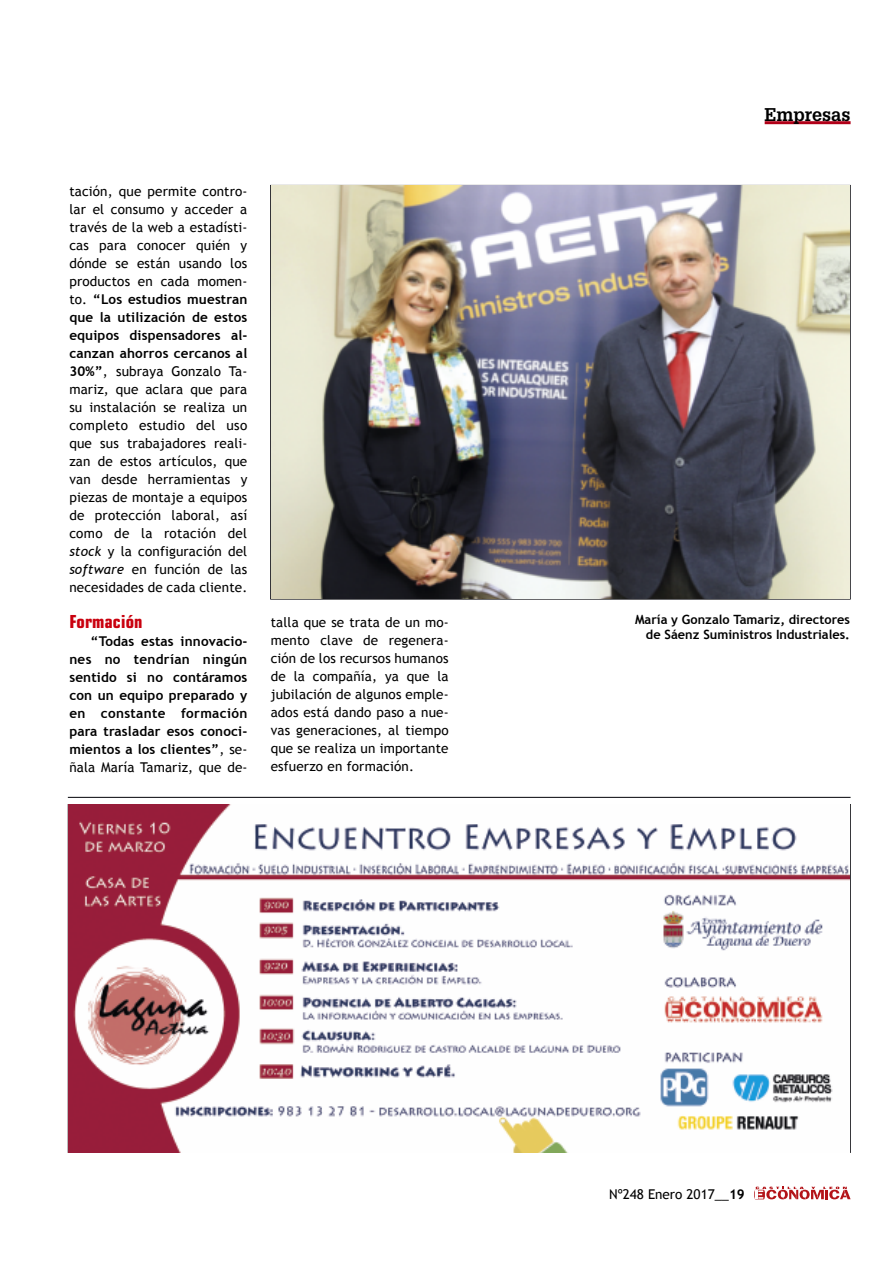
<style>
.page{position:relative;width:893px;height:1263px;background:#fff}
.page>*{position:absolute;margin:0;border:0;box-sizing:border-box;transform-origin:0 0}
.t1{font:700 condensed 18px "Eurostile";letter-spacing:.01em;color:#c9000e}
.t2{font:700 18px "Glypha LT Std";color:#000}
.t3{font:13.5px/18px "Trebuchet MS";letter-spacing:.01em;color:#000;text-align:justify}
.t4{font:700 13.5px/18px "Trebuchet MS";letter-spacing:.01em;color:#000;text-align:justify}
.t5{font:700 12.75px/15.3px "Trebuchet MS";color:#000;text-align:right}
.s1{font-weight:700}
.s2{font-style:italic}
.s3{font-weight:400}
</style>
<div class="page">
<svg style="left:755px;top:1199px;width:95px;height:1px"></svg>
<svg style="left:754px;top:1186px;width:96px;height:13px"></svg>
<img style="left:69px;top:805px;width:780px;height:347px">
<img style="left:271px;top:186px;width:578px;height:413px">
<hr style="left:764px;top:121px;width:86px;height:3px;background:#b10018">
<svg style="left:67px;top:797px;width:784px;height:1px"></svg>
<p class="t3" style="left:69px;top:183px;width:180px">tación, que permite contro&shy;lar el consumo y acceder a través de la web a estadísti&shy;cas para conocer quién y dónde se están usando los productos en cada momen&shy;to. <span class="s1">“Los estudios muestran que la utilización de estos equipos dispensadores al&shy;canzan ahorros cercanos al 30%”</span>, subraya Gonzalo Ta&shy;mariz, que aclara que para su instalación se realiza un completo estudio del uso que sus trabajadores reali&shy;zan de estos artículos, que van desde herramientas y piezas de montaje a equipos de protección laboral, así como de la rotación del <span class="s2">stock</span> y la configuración del <span class="s2">software</span> en función de las necesidades de cada cliente.</p>
<h1 class="t1" style="left:69px;top:615px;width:75px">Formación</h1>
<p class="t4" style="left:69px;top:633px;width:180px;text-indent:21px">“Todas estas innovacio&shy;nes no tendrían ningún sentido si no contáramos con un equipo preparado y en constante formación para trasladar esos conoci&shy;mientos a los clientes”<span class="s3">, se&shy;ñala María Tamariz, que de-</span></p>
<p class="t3" style="left:271px;top:614px;width:179px">talla que se trata de un mo&shy;mento clave de regenera&shy;ción de los recursos humanos de la compañía, ya que la jubilación de algunos emple&shy;ados está dando paso a nue&shy;vas generaciones, al tiempo que se realiza un importante esfuerzo en formación.</p>
<h1 class="t2" style="left:764px;top:108px;width:88px">Empresas</h1>
<p class="t5" style="left:635px;top:612px;width:216px">María y Gonzalo Tamariz, directores de Sáenz Suministros Industriales.</p>
<p class="t3" style="left:609px;top:1185px;width:137px">Nº248 Enero 2017__<span class="s1">19</span></p>
</div>
